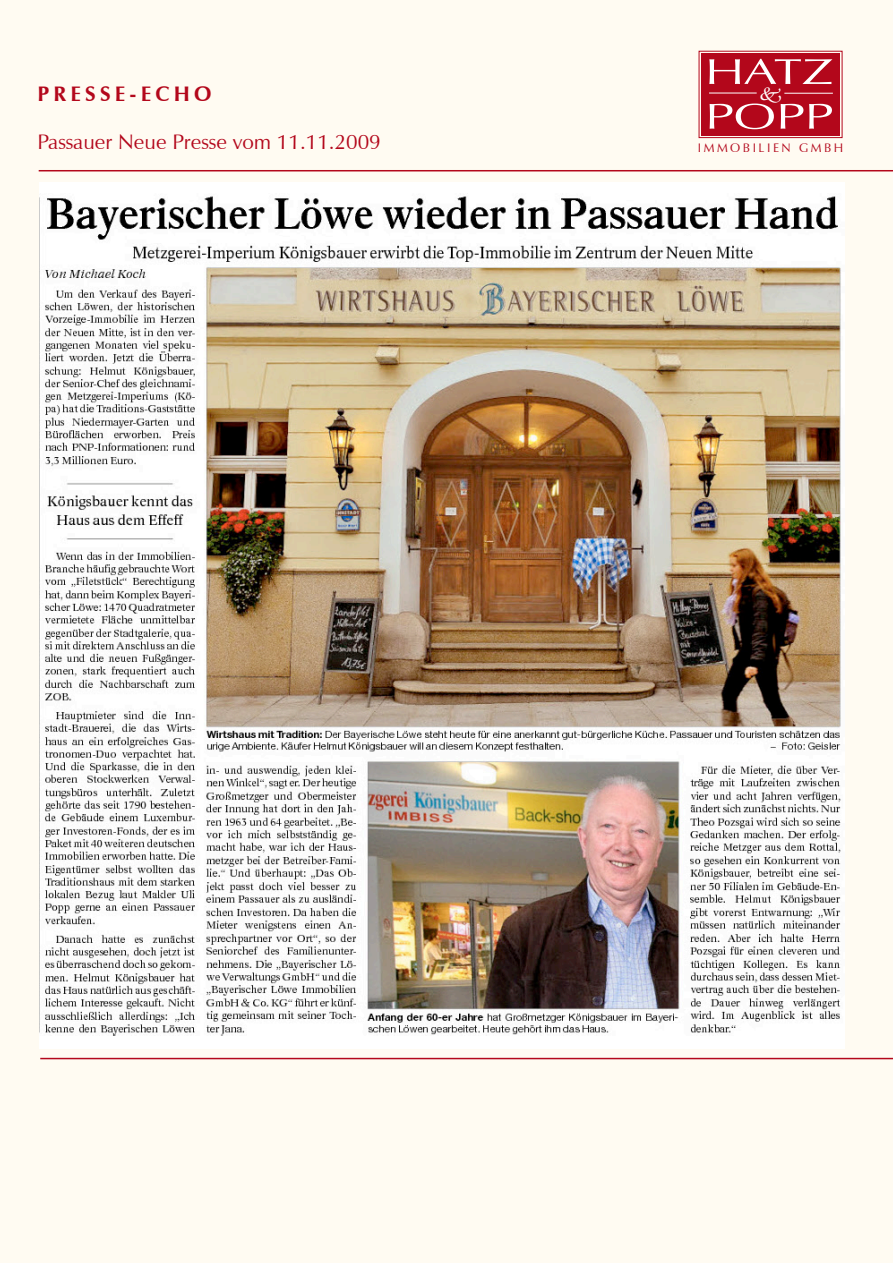
<style>
.page{position:relative;width:893px;height:1263px;background:#fffbf2}
.page>*{position:absolute;margin:0;border:0;box-sizing:border-box;transform-origin:0 0}
.t1{font:36.3px/44.7px "Zapf Humanist 601 BT";color:#fff;scale:1.43 1}
.t2{font:21px "Zapf Humanist 601 BT";color:#b3071b}
.t3{font:700 21px "Zapf Humanist 601 BT";letter-spacing:.2em;color:#b3071b}
.t4{font:12.3px "Zapf Humanist 601 BT";letter-spacing:.2em;color:#b3071b}
</style>
<div class="page">
<hr style="left:39px;top:170px;width:854px;height:1px;background:#b3071b">
<hr style="left:40px;top:1058px;width:853px;height:1px;background:#b3071b">
<div style="left:40px;top:182px;width:805px;height:867px;background:#fff"></div>
<img style="left:45px;top:196px;width:796px;height:840px">
<svg style="left:698px;top:50px;width:145px;height:88px;background:#b81729"></svg>
<p class="t3" style="left:38px;top:81px;width:175px">PRESSE-ECHO</p>
<p class="t2" style="left:38px;top:129px;width:345px">Passauer Neue Presse vom 11.11.2009</p>
<h1 class="t1" style="left:705px;top:49px;width:91px">HATZ<br>POPP</h1>
<p class="t4" style="left:698px;top:140px;width:147px">IMMOBILIEN GMBH</p>
</div>
